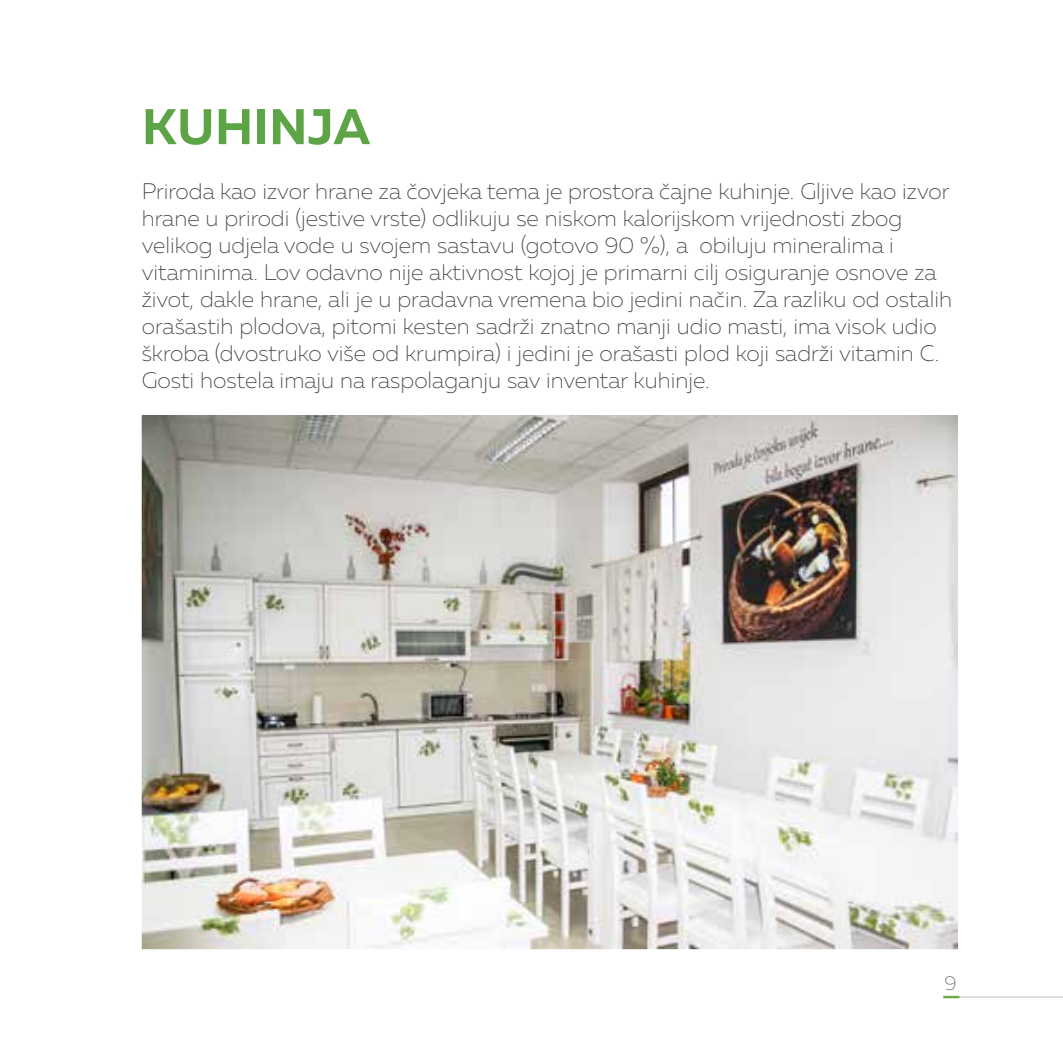
<style>
.page{position:relative;width:1063px;height:1063px;background:#fff}
.page>*{position:absolute;margin:0;border:0;box-sizing:border-box;transform-origin:0 0}
.t1{font:50px "Muller Regular 13";letter-spacing:.01em;color:#5ca446}
.t2{font:22.5px/27px "Muller Regular 8";color:#414042}
.t3{font:20px "Muller Regular 8";color:#6d6e71}
</style>
<div class="page">
<hr style="left:957px;top:997px;width:106px;height:1px;background:#bcbec0">
<svg style="left:943px;top:996px;width:17px;height:2px"></svg>
<img style="left:141px;top:415px;width:817px;height:535px">
<h1 class="t1" style="left:142px;top:95px;width:230px">KUHINJA</h1>
<p class="t2" style="left:142px;top:178px;width:812px">Priroda kao izvor hrane za čovjeka tema je prostora čajne kuhinje. Gljive kao izvor hrane u prirodi (jestive vrste) odlikuju se niskom kalorijskom vrijednosti zbog velikog udjela vode u svojem sastavu (gotovo 90 %), a obiluju mineralima i vitaminima. Lov odavno nije aktivnost kojoj je primarni cilj osiguranje osnove za život, dakle hrane, ali je u pradavna vremena bio jedini način. Za razliku od ostalih orašastih plodova, pitomi kesten sadrži znatno manji udio masti, ima visok udio škroba (dvostruko više od krumpira) i jedini je orašasti plod koji sadrži vitamin C.<br>Gosti hostela imaju na raspolaganju sav inventar kuhinje.</p>
<p class="t3" style="left:945px;top:971px;width:14px">9</p>
</div>
